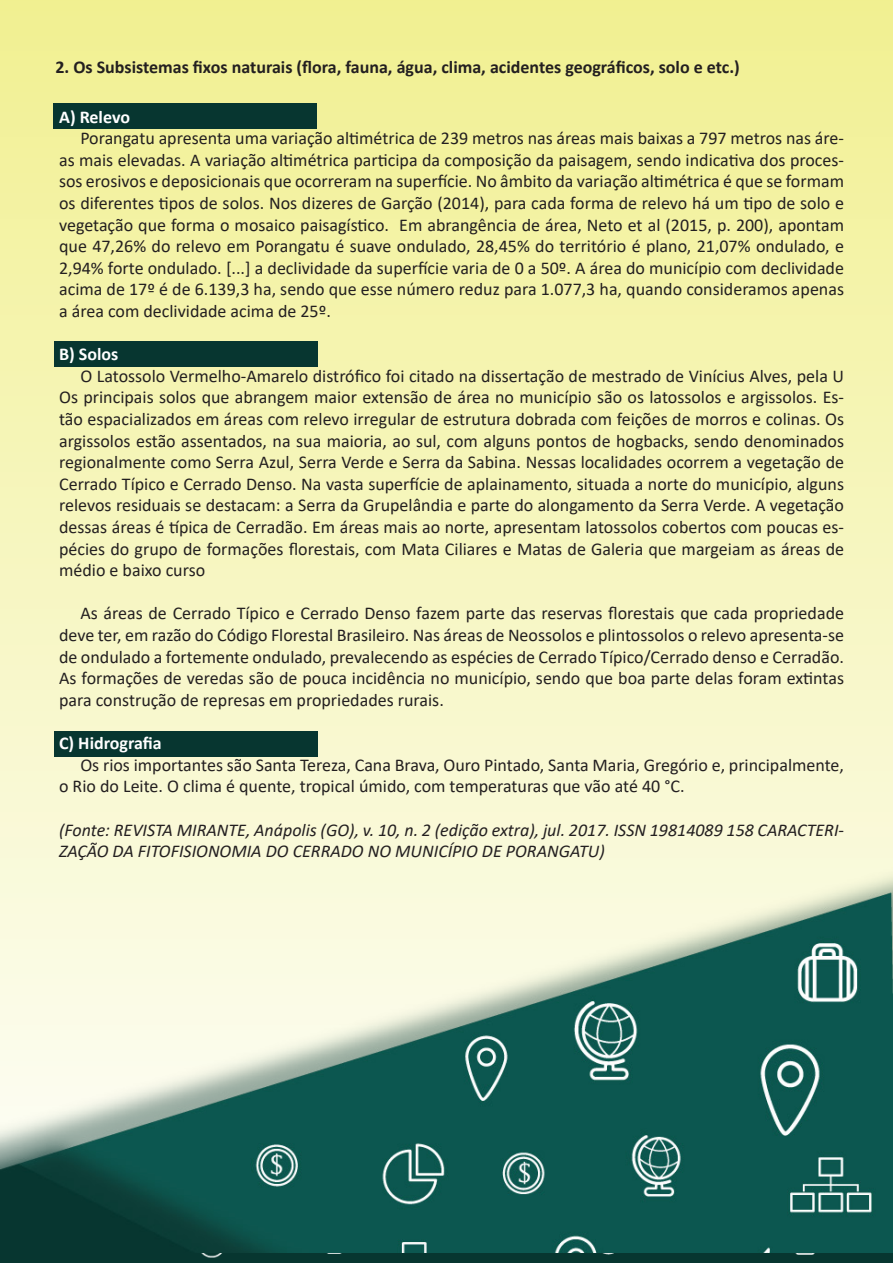
<style>
.page{position:relative;width:893px;height:1263px;background:#fff}
.page>*{position:absolute;margin:0;border:0;box-sizing:border-box;transform-origin:0 0}
.t1{font:18px/21.6px "Calibri";color:#231f20;text-align:justify}
.t2{font:italic 18px/21.6px "Calibri";color:#231f20}
.t3{font:700 18px "Calibri";color:#231f20}
.t4{font:700 18px "Calibri";color:#fff}
</style>
<div class="page">
<img style="left:0;top:15px;width:893px;height:1248px">
<div style="left:54px;top:731px;width:263px;height:26px;background:#073630"></div>
<div style="left:53px;top:103px;width:263px;height:26px;background:#073630"></div>
<div style="left:54px;top:341px;width:263px;height:26px;background:#073630"></div>
<img style="left:0;top:851px;width:893px;height:401px">
<p class="t3" style="left:55px;top:55px;width:686px">2. Os Subsistemas fixos naturais (flora, fauna, água, clima, acidentes geográficos, solo e etc.)</p>
<p class="t4" style="left:59px;top:104px;width:72px">A) Relevo</p>
<p class="t1" style="left:59px;top:127px;width:786px;text-indent:21px">Porangatu apresenta uma variação altimétrica de 239 metros nas áreas mais baixas a 797 metros nas áre&shy;as mais elevadas. A variação altimétrica participa da composição da paisagem, sendo indicativa dos proces&shy;sos erosivos e deposicionais que ocorreram na superfície. No âmbito da variação altimétrica é que se formam os diferentes tipos de solos. Nos dizeres de Garção (2014), para cada forma de relevo há um tipo de solo e vegetação que forma o mosaico paisagístico. Em abrangência de área, Neto et al (2015, p. 200), apontam que 47,26% do relevo em Porangatu é suave ondulado, 28,45% do território é plano, 21,07% ondulado, e 2,94% forte ondulado. [...] a declividade da superfície varia de 0 a 50º. A área do município com declividade acima de 17º é de 6.139,3 ha, sendo que esse número reduz para 1.077,3 ha, quando consideramos apenas a área com declividade acima de 25º.</p>
<p class="t4" style="left:59px;top:341px;width:61px">B) Solos</p>
<p class="t1" style="left:59px;top:365px;width:786px;text-indent:21px">O Latossolo Vermelho-Amarelo distrófico foi citado na dissertação de mestrado de Vinícius Alves, pela U Os principais solos que abrangem maior extensão de área no município são os latossolos e argissolos. Es&shy;tão espacializados em áreas com relevo irregular de estrutura dobrada com feições de morros e colinas. Os argissolos estão assentados, na sua maioria, ao sul, com alguns pontos de hogbacks, sendo denominados regionalmente como Serra Azul, Serra Verde e Serra da Sabina. Nessas localidades ocorrem a vegetação de Cerrado Típico e Cerrado Denso. Na vasta superfície de aplainamento, situada a norte do município, alguns relevos residuais se destacam: a Serra da Grupelândia e parte do alongamento da Serra Verde. A vegetação dessas áreas é típica de Cerradão. Em áreas mais ao norte, apresentam latossolos cobertos com poucas es&shy;pécies do grupo de formações florestais, com Mata Ciliares e Matas de Galeria que margeiam as áreas de médio e baixo curso</p>
<p class="t1" style="left:59px;top:602px;width:786px;text-indent:21px">As áreas de Cerrado Típico e Cerrado Denso fazem parte das reservas florestais que cada propriedade deve ter, em razão do Código Florestal Brasileiro. Nas áreas de Neossolos e plintossolos o relevo apresenta-se de ondulado a fortemente ondulado, prevalecendo as espécies de Cerrado Típico/Cerrado denso e Cerradão.<br>As formações de veredas são de pouca incidência no município, sendo que boa parte delas foram extintas para construção de represas em propriedades rurais.</p>
<p class="t4" style="left:59px;top:730px;width:104px">C) Hidrografia</p>
<p class="t1" style="left:59px;top:753px;width:786px;text-indent:21px">Os rios importantes são Santa Tereza, Cana Brava, Ouro Pintado, Santa Maria, Gregório e, principalmente, o Rio do Leite. O clima é quente, tropical úmido, com temperaturas que vão até 40 °C.</p>
<p class="t2" style="left:59px;top:818px;width:786px">(Fonte: REVISTA MIRANTE, Anápolis (GO), v. 10, n. 2 (edição extra), jul. 2017. ISSN 19814089 158 CARACTERI-<br>ZAÇÃO DA FITOFISIONOMIA DO CERRADO NO MUNICÍPIO DE PORANGATU)</p>
</div>
